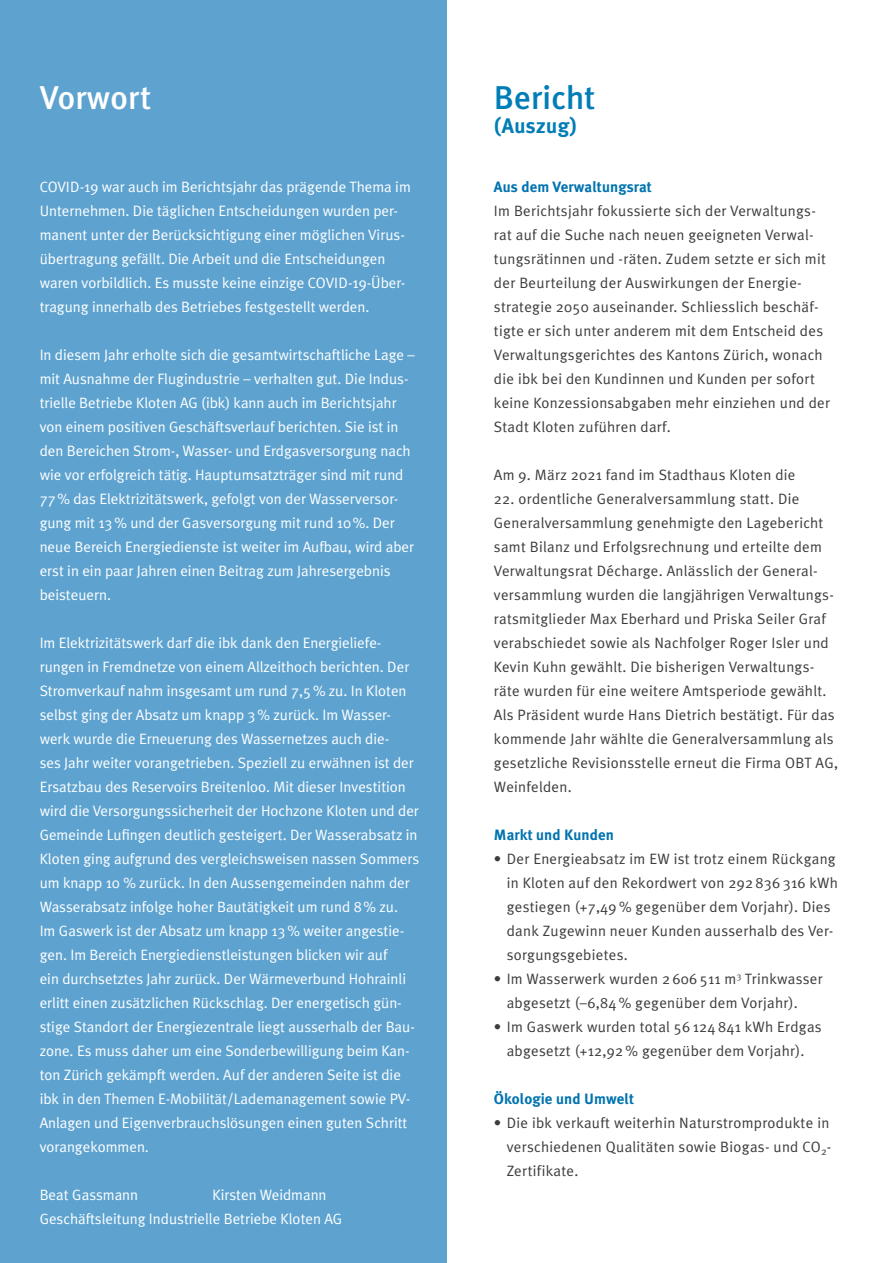
<style>
.page{position:relative;width:893px;height:1263px;background:#fff}
.page>*{position:absolute;margin:0;border:0;box-sizing:border-box;transform-origin:0 0}
.t1{font:500 33px "Meta Plus";letter-spacing:.005em;color:#007db7}
.t2{font:500 33px "Meta Plus";letter-spacing:.005em;color:#fff}
.t3{font:700 21px "Meta Plus";letter-spacing:.02em;color:#007db7}
.t4{font:15px/24px "Meta Plus Normal";color:#fff}
.t5{font:15px/24px "Meta Plus Normal";letter-spacing:.02em;color:#3c3c3b}
.t6{font:700 15px "Meta Plus";letter-spacing:.005em;color:#0073af}
</style>
<div class="page">
<div style="left:0;top:0;width:446px;height:1263px;background:#5ea3d0"></div>
<h1 class="t2" style="left:40px;top:79px;width:113px">Vorwort</h1>
<p class="t4" style="left:40px;top:175px;width:373px">COVID-19 war auch im Berichtsjahr das prägende Thema im Unternehmen. Die täglichen Entscheidungen wurden per&shy;manent unter der Berücksichtigung einer möglichen Virus&shy;übertragung gefällt. Die Arbeit und die Entscheidungen waren vorbildlich. Es musste keine einzige COVID-19-Über&shy;tragung innerhalb des Betriebes festgestellt werden.</p>
<p class="t4" style="left:40px;top:343px;width:376px">In diesem Jahr erholte sich die gesamtwirtschaftliche Lage – mit Ausnahme der Flugindustrie – verhalten gut. Die Indus&shy;trielle Betriebe Kloten AG (ibk) kann auch im Berichtsjahr von einem positiven Geschäftsverlauf berichten. Sie ist in den Bereichen Strom-, Wasser- und Erdgasversorgung nach wie vor erfolgreich tätig. Hauptumsatzträger sind mit rund 77% das Elektrizitätswerk, gefolgt von der Wasserversor&shy;gung mit 13% und der Gasversorgung mit rund 10%. Der neue Bereich Energiedienste ist weiter im Aufbau, wird aber erst in ein paar Jahren einen Beitrag zum Jahresergebnis beisteuern.</p>
<p class="t4" style="left:40px;top:631px;width:381px">Im Elektrizitätswerk darf die ibk dank den Energieliefe&shy;rungen in Fremdnetze von einem Allzeithoch berichten. Der Stromverkauf nahm insgesamt um rund 7,5% zu. In Kloten selbst ging der Absatz um knapp 3% zurück. Im Wasser&shy;werk wurde die Erneuerung des Wassernetzes auch die-<br>ses Jahr weiter vorangetrieben. Speziell zu erwähnen ist der Ersatzbau des Reservoirs Breitenloo. Mit dieser Investition wird die Versorgungssicherheit der Hochzone Kloten und der Gemeinde Lufingen deutlich gesteigert. Der Wasserabsatz in Kloten ging aufgrund des vergleichsweisen nassen Sommers um knapp 10 % zurück. In den Aussengemeinden nahm der Wasserabsatz infolge hoher Bautätigkeit um rund 8% zu.<br>Im Gaswerk ist der Absatz um knapp 13% weiter angestie&shy;gen. Im Bereich Energiedienstleistungen blicken wir auf<br>ein durchsetztes Jahr zurück. Der Wärmeverbund Hohrainli erlitt einen zusätzlichen Rückschlag. Der energetisch gün&shy;stige Standort der Energiezentrale liegt ausserhalb der Bau&shy;zone. Es muss daher um eine Sonderbewilligung beim Kan&shy;ton Zürich gekämpft werden. Auf der anderen Seite ist die ibk in den Themen E-Mobilität/Lademanagement sowie PV-Anlagen und Eigenverbrauchslösungen einen guten Schritt vorangekommen.</p>
<p class="t4" style="left:40px;top:1183px;width:100px">Beat Gassmann</p>
<p class="t4" style="left:40px;top:1183px;width:304px;text-indent:173px">Kirsten Weidmann<br>Geschäftsleitung Industrielle Betriebe Kloten AG</p>
<h1 class="t1" style="left:494px;top:79px;width:103px">Bericht</h1>
<h2 class="t3" style="left:494px;top:114px;width:85px">(Auszug)</h2>
<p class="t6" style="left:494px;top:178px;width:159px">Aus dem Verwaltungsrat</p>
<p class="t5" style="left:494px;top:199px;width:338px">Im Berichtsjahr fokussierte sich der Verwaltungs&shy;rat auf die Suche nach neuen geeigneten Verwal&shy;tungsrätinnen und -räten. Zudem setzte er sich mit der Beurteilung der Auswirkungen der Energie&shy;strategie 2050 auseinander. Schliesslich beschäf&shy;tigte er sich unter anderem mit dem Entscheid des Verwaltungsgerichtes des Kantons Zürich, wonach die ibk bei den Kundinnen und Kunden per sofort keine Konzessionsabgaben mehr einziehen und der Stadt Kloten zuführen darf.</p>
<p class="t5" style="left:494px;top:463px;width:303px">Am 9. März 2021 fand im Stadthaus Kloten die</p>
<p class="t5" style="left:494px;top:487px;width:346px">22. ordentliche Generalversammlung statt. Die Generalversammlung genehmigte den Lagebericht samt Bilanz und Erfolgsrechnung und erteilte dem Verwaltungsrat Décharge. Anlässlich der General&shy;versammlung wurden die langjährigen Verwaltungs&shy;ratsmitglieder Max Eberhard und Priska Seiler Graf verabschiedet sowie als Nachfolger Roger Isler und Kevin Kuhn gewählt. Die bisherigen Verwaltungs&shy;räte wurden für eine weitere Amtsperiode gewählt.<br>Als Präsident wurde Hans Dietrich bestätigt. Für das kommende Jahr wählte die Generalversammlung als gesetzliche Revisionsstelle erneut die Firma OBT AG, Weinfelden.</p>
<p class="t6" style="left:494px;top:826px;width:121px">Markt und Kunden</p>
<p class="t5" style="left:507px;top:847px;width:333px;text-indent:-13px">• Der Energieabsatz im EW ist trotz einem Rückgang in Kloten auf den Rekordwert von 292 836 316 kWh gestiegen (+7,49 % gegenüber dem Vorjahr). Dies dank Zugewinn neuer Kunden ausserhalb des Ver&shy;sorgungsgebietes.</p>
<p class="t5" style="left:507px;top:967px;width:318px;text-indent:-13px">• Im Wasserwerk wurden 2 606 511 m<sup>3</sup> Trinkwasser abgesetzt (–6,84 % gegenüber dem Vorjahr).</p>
<p class="t5" style="left:494px;top:1015px;width:329px;text-align:center">• Im Gaswerk wurden total 56 124 841 kWh Erdgas abgesetzt (+12,92 % gegenüber dem Vorjahr).</p>
<p class="t6" style="left:494px;top:1090px;width:142px">Ökologie und Umwelt</p>
<p class="t5" style="left:507px;top:1111px;width:325px;text-align:justify;text-indent:-13px">• Die ibk verkauft weiterhin Naturstromprodukte in verschiedenen Qualitäten sowie Biogas- und CO<sub>2</sub>- Zertifikate.</p>
</div>
